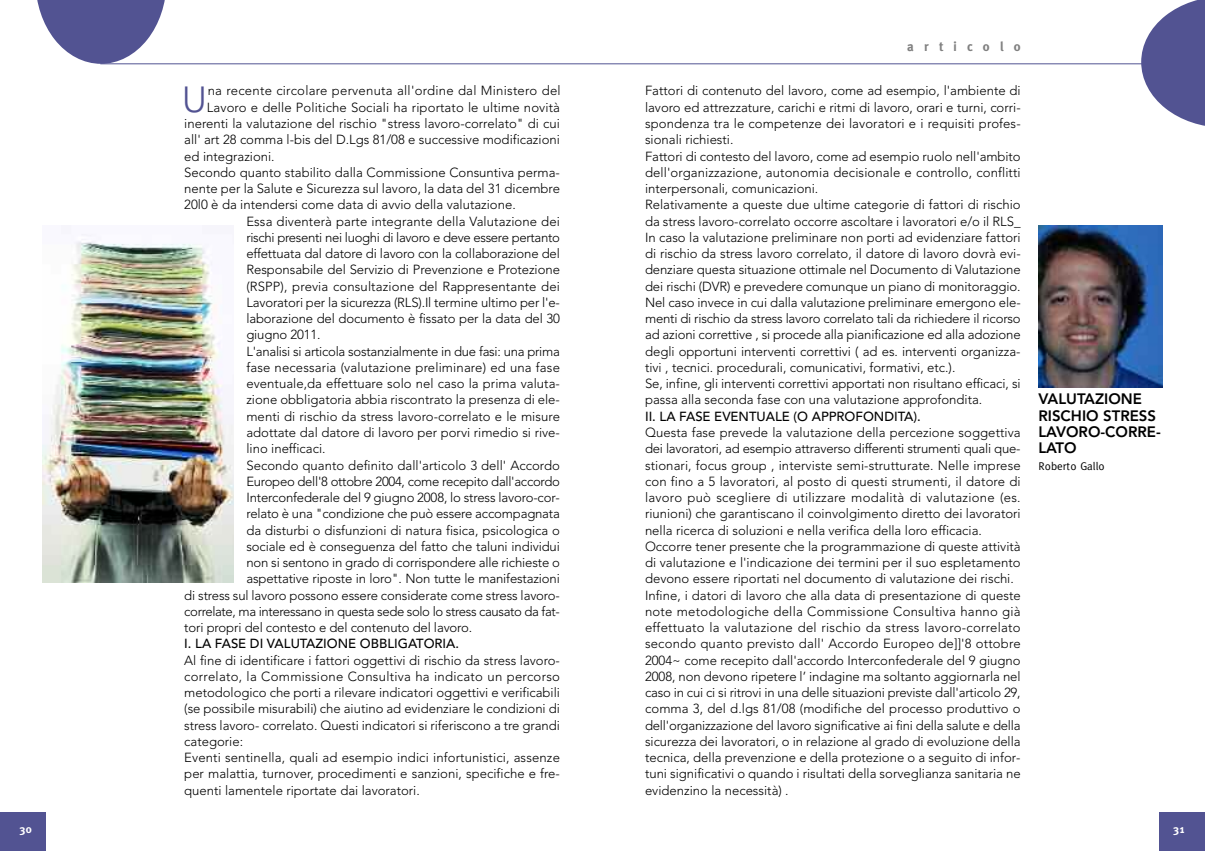
<style>
.page{position:relative;width:1205px;height:851px;background:#fff}
.page>*{position:absolute;margin:0;border:0;box-sizing:border-box;transform-origin:0 0}
.t1{font:300 36px "Avenir";color:#525392}
.t2{font:800 15px/16.2px "Avenir";color:#000}
.t3{font:300 13.12px/16.2px "Avenir";color:#000}
.t4{font:300 13.12px "Avenir";letter-spacing:-.02em;color:#000}
.t5{font:500 13.12px "Avenir";color:#000}
.t6{font:300 13.12px "Avenir";letter-spacing:-.03em;color:#000}
.t7{font:300 13.12px "Avenir";letter-spacing:.02em;color:#000}
.t8{font:300 13.12px "Avenir";letter-spacing:-.025em;color:#000}
.t9{font:700 13.12px "Meta";letter-spacing:.785em;color:#808080}
.t10{font:11.25px "Meta";letter-spacing:.005em;color:#000}
.t11{font:700 11.25px "Meta";color:#fff}
</style>
<div class="page">
<div style="left:1159px;top:811px;width:46px;height:39px;background:#525392"></div>
<svg style="left:1141px;top:0;width:64px;height:126px"></svg>
<div style="left:0;top:811px;width:46px;height:39px;background:#525392"></div>
<hr style="left:100px;top:63px;width:1052px;height:1px;background:#525392">
<svg style="left:37px;top:0;width:130px;height:64px"></svg>
<img style="left:1038px;top:225px;width:124px;height:162px">
<img style="left:43px;top:234px;width:191px;height:348px">
<p class="t11" style="left:20px;top:822px;width:14px">30</p>
<h1 class="t1" style="left:182px;top:84px;width:26px">U</h1>
<p class="t7" style="left:208px;top:86px;width:354px">na recente circolare pervenuta all'ordine dal Ministero del</p>
<p class="t3" style="left:207px;top:100px;width:354px">Lavoro e delle Politiche Sociali ha riportato le ultime novità</p>
<p class="t3" style="left:184px;top:116px;width:377px">inerenti la valutazione del rischio "stress lavoro-correlato" di cui</p>
<p class="t3" style="left:184px;top:133px;width:377px">all' art 28 comma l-bis del D.Lgs 81/08 e successive modificazioni</p>
<p class="t3" style="left:184px;top:149px;width:92px">ed integrazioni.</p>
<p class="t3" style="left:184px;top:165px;width:377px">Secondo quanto stabilito dalla Commissione Consuntiva perma-</p>
<p class="t3" style="left:184px;top:181px;width:377px">nente per la Salute e Sicurezza sul lavoro, la data del 31 dicembre</p>
<p class="t3" style="left:184px;top:198px;width:333px">20l0 è da intendersi come data di avvio della valutazione.</p>
<p class="t3" style="left:246px;top:214px;width:315px">Essa diventerà parte integrante della Valutazione dei</p>
<p class="t8" style="left:246px;top:232px;width:315px">rischi presenti nei luoghi di lavoro e deve essere pertanto</p>
<p class="t3" style="left:246px;top:246px;width:315px">effettuata dal datore di lavoro con la collaborazione del</p>
<p class="t3" style="left:246px;top:263px;width:315px">Responsabile del Servizio di Prevenzione e Protezione</p>
<p class="t3" style="left:246px;top:279px;width:315px">(RSPP), previa consultazione del Rappresentante dei</p>
<p class="t3" style="left:246px;top:295px;width:315px">Lavoratori per la sicurezza (RLS).Il termine ultimo per l'e-</p>
<p class="t3" style="left:246px;top:311px;width:315px">laborazione del documento è fissato per la data del 30</p>
<p class="t3" style="left:246px;top:328px;width:76px">giugno 2011.</p>
<p class="t4" style="left:246px;top:346px;width:315px">L'analisi si articola sostanzialmente in due fasi: una prima</p>
<p class="t3" style="left:246px;top:360px;width:315px">fase necessaria (valutazione preliminare) ed una fase</p>
<p class="t3" style="left:246px;top:376px;width:315px">eventuale,da effettuare solo nel caso la prima valuta-</p>
<p class="t3" style="left:246px;top:393px;width:315px">zione obbligatoria abbia riscontrato la presenza di ele-</p>
<p class="t3" style="left:246px;top:409px;width:315px">menti di rischio da stress lavoro-correlato e le misure</p>
<p class="t3" style="left:246px;top:425px;width:315px">adottate dal datore di lavoro per porvi rimedio si rive-</p>
<p class="t3" style="left:246px;top:441px;width:81px">lino inefficaci.</p>
<p class="t3" style="left:246px;top:458px;width:315px">Secondo quanto definito dall'articolo 3 dell' Accordo</p>
<p class="t4" style="left:246px;top:476px;width:315px">Europeo dell'8 ottobre 2004, come recepito dall'accordo</p>
<p class="t3" style="left:246px;top:490px;width:315px">Interconfederale del 9 giugno 2008, lo stress lavoro-cor-</p>
<p class="t3" style="left:246px;top:506px;width:315px">relato è una "condizione che può essere accompagnata</p>
<p class="t3" style="left:246px;top:523px;width:315px">da disturbi o disfunzioni di natura fisica, psicologica o</p>
<p class="t3" style="left:246px;top:539px;width:315px">sociale ed è conseguenza del fatto che taluni individui</p>
<p class="t3" style="left:246px;top:555px;width:315px">non si sentono in grado di corrispondere alle richieste o</p>
<p class="t3" style="left:246px;top:571px;width:315px">aspettative riposte in loro". Non tutte le manifestazioni</p>
<p class="t3" style="left:184px;top:588px;width:377px">di stress sul lavoro possono essere considerate come stress lavoro-</p>
<p class="t6" style="left:184px;top:606px;width:377px">correlate, ma interessano in questa sede solo lo stress causato da fat-</p>
<p class="t3" style="left:184px;top:620px;width:289px">tori propri del contesto e del contenuto del lavoro.</p>
<p class="t5" style="left:184px;top:638px;width:276px">I. LA FASE DI VALUTAZIONE OBBLIGATORIA.</p>
<p class="t3" style="left:184px;top:653px;width:377px">Al fine di identificare i fattori oggettivi di rischio da stress lavoro&shy;correlato, la Commissione Consultiva ha indicato un percorso metodologico che porti a rilevare indicatori oggettivi e verificabili (se possibile misurabili) che aiutino ad evidenziare le condizioni di stress lavoro- correlato. Questi indicatori si riferiscono a tre grandi categorie:<br>Eventi sentinella, quali ad esempio indici infortunistici, assenze per malattia, turnover, procedimenti e sanzioni, specifiche e fre&shy;quenti lamentele riportate dai lavoratori.</p>
<p class="t9" style="left:907px;top:39px;width:115px">articolo</p>
<p class="t3" style="left:645px;top:84px;width:377px">Fattori di contenuto del lavoro, come ad esempio, l'ambiente di lavoro ed attrezzature, carichi e ritmi di lavoro, orari e turni, corri&shy;spondenza tra le competenze dei lavoratori e i requisiti profes&shy;sionali richiesti.<br>Fattori di contesto del lavoro, come ad esempio ruolo nell'ambito dell'organizzazione, autonomia decisionale e controllo, conflitti interpersonali, comunicazioni.<br>Relativamente a queste due ultime categorie di fattori di rischio da stress lavoro-correlato occorre ascoltare i lavoratori e/o il RLS_ In caso la valutazione preliminare non porti ad evidenziare fattori di rischio da stress lavoro correlato, il datore di lavoro dovrà evi&shy;denziare questa situazione ottimale nel Documento di Valutazione dei rischi (DVR) e prevedere comunque un piano di monitoraggio.<br>Nel caso invece in cui dalla valutazione preliminare emergono ele&shy;menti di rischio da stress lavoro correlato tali da richiedere il ricorso ad azioni correttive , si procede alla pianificazione ed alla adozione degli opportuni interventi correttivi ( ad es. interventi organizza&shy;tivi , tecnici. procedurali, comunicativi, formativi, etc.).<br>Se, infine, gli interventi correttivi apportati non risultano efficaci, si passa alla seconda fase con una valutazione approfondita.</p>
<p class="t5" style="left:645px;top:411px;width:277px">II. LA FASE EVENTUALE (O APPROFONDITA).</p>
<p class="t3" style="left:645px;top:425px;width:377px">Questa fase prevede la valutazione della percezione soggettiva dei lavoratori, ad esempio attraverso differenti strumenti quali que&shy;stionari, focus group , interviste semi-strutturate. Nelle imprese con fino a 5 lavoratori, al posto di questi strumenti, il datore di lavoro può scegliere di utilizzare modalità di valutazione (es. riunioni) che garantiscano il coinvolgimento diretto dei lavoratori nella ricerca di soluzioni e nella verifica della loro efficacia.<br>Occorre tener presente che la programmazione di queste attività di valutazione e l'indicazione dei termini per il suo espletamento devono essere riportati nel documento di valutazione dei rischi.<br>Infine, i datori di lavoro che alla data di presentazione di queste note metodologiche della Commissione Consultiva hanno già effettuato la valutazione del rischio da stress lavoro-correlato secondo quanto previsto dall' Accordo Europeo de]]'8 ottobre 2004~ come recepito dall'accordo Interconfederale del 9 giugno 2008, non devono ripetere l’ indagine ma soltanto aggiornarla nel caso in cui ci si ritrovi in una delle situazioni previste dall'articolo 29, comma 3, del d.lgs 81/08 (modifiche del processo produttivo o dell'organizzazione del lavoro significative ai fini della salute e della sicurezza dei lavoratori, o in relazione al grado di evoluzione della tecnica, della prevenzione e della protezione o a seguito di infor&shy;tuni significativi o quando i risultati della sorveglianza sanitaria ne evidenzino la necessità) .</p>
<p class="t2" style="left:1038px;top:392px;width:124px">VALUTAZIONE<br>RISCHIO STRESS<br>LAVORO-CORRE-<br>LATO</p>
<p class="t10" style="left:1038px;top:459px;width:68px">Roberto Gallo</p>
<p class="t11" style="left:1173px;top:822px;width:13px">31</p>
</div>
